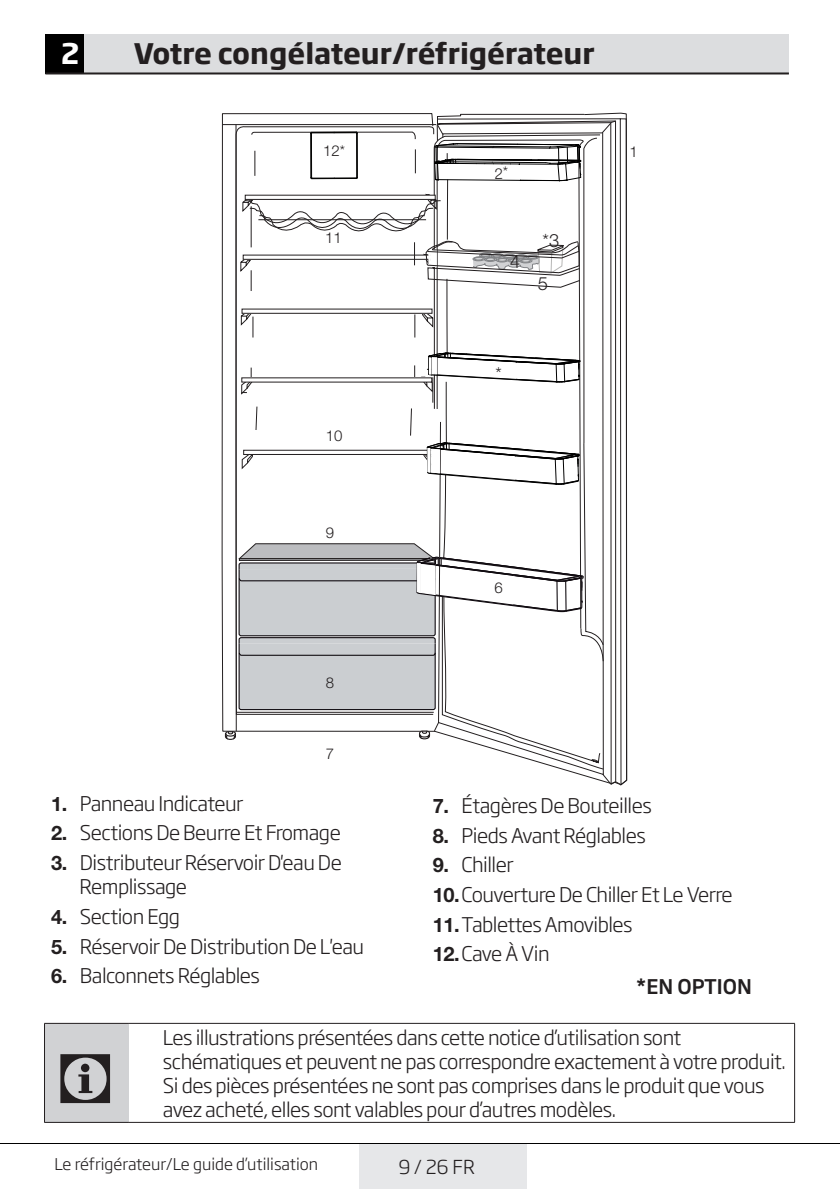
<style>
.page{position:relative;width:840px;height:1191px;background:#fff}
.page>*{position:absolute;margin:0;border:0;box-sizing:border-box;transform-origin:0 0}
.semboller{font:72px "ZIWARNUN";color:#231f20}
.Unite_Baslik__14pt-B{font:700 28px "Soho Gothic Pro";color:#231f20}
.Unite_Baslik__14pt-B-2{font:700 28px "Soho Gothic Pro";color:#fff}
.numaralı_girinti{font:300 20px/24px "Soho Gothic Pro";letter-spacing:-.025em;color:#231f20}
.Girintili_Yazi__10pt{font:300 20px/24px "Soho Gothic Pro";letter-spacing:-.025em;color:#231f20}
.Normal_Yazi_Bold__10{font:500 20px "Soho Gothic Pro";color:#231f20}
.t1{font:300 19px "Soho Gothic Pro";color:#231f20}
.t2{font:300 18.4px "Helvetica Neue LT Pro";color:#231f20}
.t3{font:300 18px "Helvetica Neue LT Pro";color:#231f20}
.t4{font:300 16px "Soho Gothic Pro";color:#231f20}
.t5{font:300 15px "Helvetica Neue LT Pro";color:#231f20}
.s1{font-family:"Helvetica Neue LT Pro";font-weight:700}
</style>
<div class="page">
<div style="left:358px;top:1143px;width:168px;height:45px;background:#e6e7e9"></div>
<hr style="left:0;top:1143px;width:839px;height:1px;background:#000">
<div style="left:45px;top:34px;width:40px;height:40px;background:#000"></div>
<div style="left:85px;top:34px;width:703px;height:40px;background:#dcdddf"></div>
<hr style="left:45px;top:72px;width:743px;height:2px;background:#231f20">
<div style="left:44px;top:1023px;width:85px;height:99px;background:#d1d2d4"></div>
<hr style="left:44px;top:1023px;width:85px;height:1px;background:#231f20">
<hr style="left:44px;top:1023px;width:1px;height:99px;background:#231f20">
<hr style="left:129px;top:1023px;width:665px;height:1px;background:#231f20">
<hr style="left:793px;top:1023px;width:1px;height:99px;background:#231f20">
<hr style="left:44px;top:1122px;width:85px;height:1px;background:#231f20">
<hr style="left:129px;top:1122px;width:665px;height:1px;background:#231f20">
<svg style="left:224px;top:113px;width:403px;height:673px"></svg>
<p class="Unite_Baslik__14pt-B-2" style="left:61px;top:31px;width:20px">2</p>
<p class="Unite_Baslik__14pt-B" style="left:133px;top:31px;width:462px">Votre congélateur/réfrigérateur</p>
<p class="t5" style="left:323px;top:141px;width:23px">12*</p>
<p class="t5" style="left:325px;top:229px;width:18px">11</p>
<p class="t5" style="left:325px;top:427px;width:18px">10</p>
<p class="t5" style="left:325px;top:524px;width:10px">9</p>
<p class="t5" style="left:325px;top:673px;width:10px">8</p>
<p class="t5" style="left:325px;top:744px;width:10px">7</p>
<p class="t3" style="left:495px;top:363px;width:8px">*</p>
<p class="t2" style="left:542px;top:229px;width:18px">*3</p>
<p class="t2" style="left:537px;top:272px;width:12px">5</p>
<p class="t5" style="left:494px;top:578px;width:10px">6</p>
<p class="t5" style="left:629px;top:143px;width:10px">1</p>
<p class="numaralı_girinti" style="left:51px;top:790px;width:194px"><span class="s1">1.</span> Panneau Indicateur</p>
<p class="numaralı_girinti" style="left:51px;top:820px;width:291px"><span class="s1">2.</span> Sections De Beurre Et Fromage</p>
<p class="numaralı_girinti" style="left:79px;top:849px;width:264px;text-indent:-28px"><span class="s1">3.</span> Distributeur Réservoir D'eau De<br>Remplissage</p>
<p class="numaralı_girinti" style="left:51px;top:903px;width:130px"><span class="s1">4.</span> Section Egg</p>
<p class="numaralı_girinti" style="left:51px;top:933px;width:314px"><span class="s1">5.</span> Réservoir De Distribution De L'eau</p>
<p class="numaralı_girinti" style="left:51px;top:962px;width:210px"><span class="s1">6.</span> Balconnets Réglables</p>
<p class="numaralı_girinti" style="left:432px;top:792px;width:220px"><span class="s1">7.</span> Étagères De Bouteilles</p>
<p class="numaralı_girinti" style="left:432px;top:822px;width:214px"><span class="s1">8.</span> Pieds Avant Réglables</p>
<p class="numaralı_girinti" style="left:432px;top:852px;width:82px"><span class="s1">9.</span> Chiller</p>
<p class="numaralı_girinti" style="left:432px;top:881px;width:301px"><span class="s1">10.</span> Couverture De Chiller Et Le Verre</p>
<p class="numaralı_girinti" style="left:432px;top:911px;width:201px"><span class="s1">11.</span> Tablettes Amovibles</p>
<p class="numaralı_girinti" style="left:432px;top:941px;width:118px"><span class="s1">12.</span> Cave À Vin</p>
<p class="Normal_Yazi_Bold__10" style="left:635px;top:971px;width:118px">*EN OPTION</p>
<p class="semboller" style="left:56px;top:1040px;width:63px">C</p>
<p class="Girintili_Yazi__10pt" style="left:163px;top:1024px;width:624px">Les illustrations présentées dans cette notice d’utilisation sont schématiques et peuvent ne pas correspondre exactement à votre produit.<br>Si des pièces présentées ne sont pas comprises dans le produit que vous avez acheté, elles sont valables pour d’autres modèles.</p>
<p class="t4" style="left:54px;top:1152px;width:265px">Le réfrigérateur/Le guide d’utilisation</p>
<p class="t1" style="left:398px;top:1152px;width:78px">9 / 26 FR</p>
</div>
